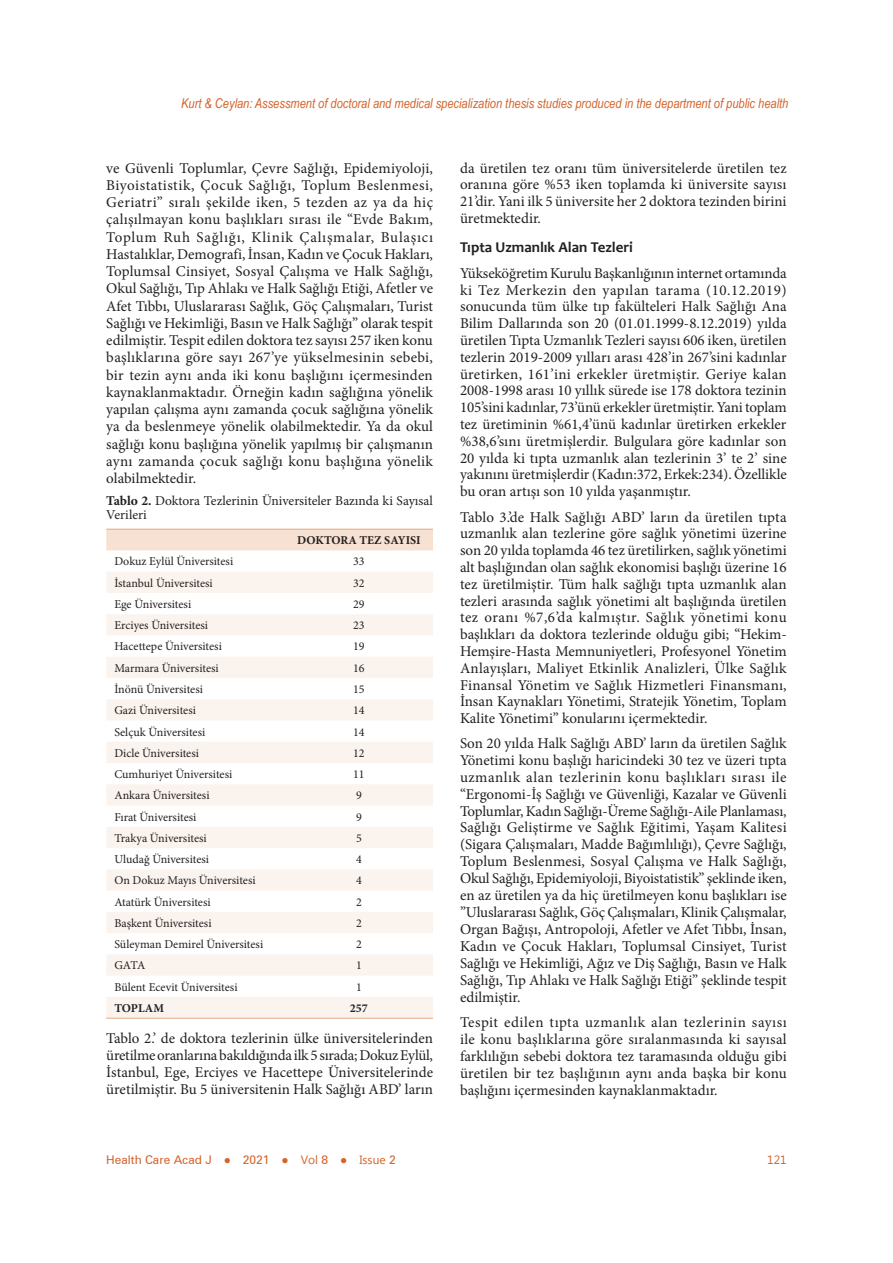
<style>
.page{position:relative;width:893px;height:1263px;background:#fff}
.page>*{position:absolute;margin:0;border:0;box-sizing:border-box;transform-origin:0 0}
.TX{font:15px/16.8px "Minion Pro";color:#231f20;text-align:justify}
.t1{font:700 15px "Candara";color:#231f20}
.t2{font:italic 13.5px "Arial Narrow";color:#d46229}
.Tablo_Baş{font:13.5px/13.5px "Minion Pro";color:#231f20}
.Decimal_Aligned{font:12px "Minion Pro";letter-spacing:-.005em;color:#231f20}
.t3{font:12px "Zurich BT";color:#d46229}
.Decimal_Aligned-2{font:700 12px "Minion Pro";color:#231f20}
.t4{font:12px "Lao UI";color:#d46229}
.s1{font-weight:700}
.s2{font-family:"Sylfaen"}
.s3{font-family:"Lao UI"}
</style>
<div class="page">
<div style="left:106px;top:530px;width:327px;height:20px;background:#f7e1d2"></div>
<svg style="left:106px;top:572px;width:327px;height:446px;fill:#fbf4ee"></svg>
<hr style="left:106px;top:529px;width:179px;height:1px;background:#e7a880">
<hr style="left:285px;top:529px;width:148px;height:1px;background:#e7a880">
<hr style="left:106px;top:1018px;width:179px;height:1px;background:#e7a880">
<hr style="left:285px;top:1018px;width:148px;height:1px;background:#e7a880">
<p class="t2" style="left:181px;top:94px;width:609px">Kurt &amp; Ceylan: Assessment of doctoral and medical specialization thesis studies produced in the department of public health</p>
<p class="TX" style="left:106px;top:159px;width:328px;line-height:17.2px">ve Güvenli Toplumlar, Çevre Sağlığı, Epidemiyoloji, Biyoistatistik, Çocuk Sağlığı, Toplum Beslenmesi, Geriatri” sıralı şekilde iken, 5 tezden az ya da hiç çalışılmayan konu başlıkları sırası ile “Evde Bakım, Toplum Ruh Sağlığı, Klinik Çalışmalar, Bulaşıcı Hastalıklar, Demografi, İnsan, Kadın ve Çocuk Hakları, Toplumsal Cinsiyet, Sosyal Çalışma ve Halk Sağlığı, Okul Sağlığı, Tıp Ahlakı ve Halk Sağlığı Etiği, Afetler ve Afet Tıbbı, Uluslararası Sağlık, Göç Çalışmaları, Turist Sağlığı ve Hekimliği, Basın ve Halk Sağlığı” olarak tespit edilmiştir. Tespit edilen doktora tez sayısı 257 iken konu başlıklarına göre sayı 267’ye yükselmesinin sebebi, bir tezin aynı anda iki konu başlığını içermesinden kaynaklanmaktadır. Örneğin kadın sağlığına yönelik yapılan çalışma aynı zamanda çocuk sağlığına yönelik ya da beslenmeye yönelik olabilmektedir. Ya da okul sağlığı konu başlığına yönelik yapılmış bir çalışmanın aynı zamanda çocuk sağlığı konu başlığına yönelik olabilmektedir.</p>
<p class="Tablo_Baş" style="left:106px;top:494px;width:328px"><span class="s1">Tablo 2.</span> Doktora Tezlerinin Üniversiteler Bazında ki Sayısal<br>Verileri</p>
<p class="Decimal_Aligned-2" style="left:297px;top:532px;width:125px">DOKTORA TEZ SAYISI</p>
<p class="Decimal_Aligned" style="left:114px;top:553px;width:120px">Dokuz Eylül Üniversitesi</p>
<p class="Decimal_Aligned" style="left:353px;top:553px;width:13px">33</p>
<p class="Decimal_Aligned" style="left:114px;top:575px;width:100px">İstanbul Üniversitesi</p>
<p class="Decimal_Aligned" style="left:353px;top:575px;width:13px">32</p>
<p class="Decimal_Aligned" style="left:114px;top:596px;width:78px">Ege Üniversitesi</p>
<p class="Decimal_Aligned" style="left:353px;top:596px;width:13px">29</p>
<p class="Decimal_Aligned" style="left:114px;top:617px;width:95px">Erciyes Üniversitesi</p>
<p class="Decimal_Aligned" style="left:353px;top:617px;width:13px">23</p>
<p class="Decimal_Aligned" style="left:114px;top:639px;width:109px">Hacettepe Üniversitesi</p>
<p class="Decimal_Aligned" style="left:353px;top:639px;width:13px">19</p>
<p class="Decimal_Aligned" style="left:114px;top:660px;width:106px">Marmara Üniversitesi</p>
<p class="Decimal_Aligned" style="left:353px;top:660px;width:13px">16</p>
<p class="Decimal_Aligned" style="left:114px;top:681px;width:90px">İnönü Üniversitesi</p>
<p class="Decimal_Aligned" style="left:353px;top:681px;width:13px">15</p>
<p class="Decimal_Aligned" style="left:114px;top:702px;width:83px">Gazi Üniversitesi</p>
<p class="Decimal_Aligned" style="left:353px;top:702px;width:13px">14</p>
<p class="Decimal_Aligned" style="left:114px;top:724px;width:92px">Selçuk Üniversitesi</p>
<p class="Decimal_Aligned" style="left:353px;top:724px;width:13px">14</p>
<p class="Decimal_Aligned" style="left:114px;top:745px;width:86px">Dicle Üniversitesi</p>
<p class="Decimal_Aligned" style="left:353px;top:745px;width:13px">12</p>
<p class="Decimal_Aligned" style="left:114px;top:766px;width:119px">Cumhuriyet Üniversitesi</p>
<p class="Decimal_Aligned" style="left:353px;top:766px;width:13px">11</p>
<p class="Decimal_Aligned" style="left:114px;top:787px;width:97px">Ankara Üniversitesi</p>
<p class="Decimal_Aligned" style="left:356px;top:787px;width:7px">9</p>
<p class="Decimal_Aligned" style="left:114px;top:809px;width:83px">Fırat Üniversitesi</p>
<p class="Decimal_Aligned" style="left:356px;top:809px;width:7px">9</p>
<p class="Decimal_Aligned" style="left:114px;top:830px;width:94px">Trakya Üniversitesi</p>
<p class="Decimal_Aligned" style="left:356px;top:830px;width:7px">5</p>
<p class="Decimal_Aligned" style="left:114px;top:851px;width:96px">Uludağ Üniversitesi</p>
<p class="Decimal_Aligned" style="left:356px;top:851px;width:7px">4</p>
<p class="Decimal_Aligned" style="left:114px;top:872px;width:143px">On Dokuz Mayıs Üniversitesi</p>
<p class="Decimal_Aligned" style="left:356px;top:872px;width:7px">4</p>
<p class="Decimal_Aligned" style="left:114px;top:894px;width:98px">Atatürk Üniversitesi</p>
<p class="Decimal_Aligned" style="left:356px;top:894px;width:7px">2</p>
<p class="Decimal_Aligned" style="left:114px;top:915px;width:99px">Başkent Üniversitesi</p>
<p class="Decimal_Aligned" style="left:356px;top:915px;width:7px">2</p>
<p class="Decimal_Aligned" style="left:114px;top:936px;width:150px">Süleyman Demirel Üniversitesi</p>
<p class="Decimal_Aligned" style="left:356px;top:936px;width:7px">2</p>
<p class="Decimal_Aligned" style="left:114px;top:957px;width:32px">GATA</p>
<p class="Decimal_Aligned" style="left:356px;top:957px;width:7px">1</p>
<p class="Decimal_Aligned" style="left:114px;top:979px;width:125px">Bülent Ecevit Üniversitesi</p>
<p class="Decimal_Aligned" style="left:356px;top:979px;width:7px">1</p>
<p class="Decimal_Aligned-2" style="left:114px;top:999px;width:51px">TOPLAM</p>
<p class="Decimal_Aligned-2" style="left:350px;top:999px;width:19px">257</p>
<p class="TX" style="left:106px;top:1029px;width:328px;line-height:17.2px">Tablo 2.’ de doktora tezlerinin ülke üniversitelerinden üretilme oranlarına bakıldığında ilk 5 sırada; Dokuz Eylül, İstanbul, Ege, Erciyes ve Hacettepe Üniversitelerinde üretilmiştir. Bu 5 üniversitenin Halk Sağlığı ABD’ ların</p>
<p class="TX" style="left:460px;top:159px;width:328px">da üretilen tez oranı tüm üniversitelerde üretilen tez oranına göre %53 iken toplamda ki üniversite sayısı 21’dir. Yani ilk 5 üniversite her 2 doktora tezinden birini üretmektedir.</p>
<h2 class="t1" style="left:460px;top:238px;width:174px">Tıpta Uzmanlık Alan Tezleri</h2>
<p class="TX" style="left:460px;top:265px;width:328px">Yükseköğretim Kurulu Başkanlığının internet ortamında ki Tez Merkezin den yapılan tarama (10.12.2019) sonucunda tüm ülke tıp fakülteleri Halk Sağlığı Ana Bilim Dallarında son 20 (01.01.1999-8.12.2019) yılda üretilen Tıpta Uzmanlık Tezleri sayısı 606 iken, üretilen tezlerin 2019-2009 yılları arası 428’in 267’sini kadınlar üretirken, 161’ini erkekler üretmiştir. Geriye kalan 2008-1998 arası 10 yıllık sürede ise 178 doktora tezinin 105’sini kadınlar, 73’ünü erkekler üretmiştir. Yani toplam tez üretiminin %61,4’ünü kadınlar üretirken erkekler %38,6’sını üretmişlerdir. Bulgulara göre kadınlar son 20 yılda ki tıpta uzmanlık alan tezlerinin 3’ te 2’ sine yakınını üretmişlerdir (Kadın:372, Erkek:234). Özellikle bu oran artışı son 10 yılda yaşanmıştır.</p>
<p class="TX" style="left:460px;top:508px;width:328px">Tablo 3.’de Halk Sağlığı ABD’ ların da üretilen tıpta uzmanlık alan tezlerine göre sağlık yönetimi üzerine son 20 yılda toplamda 46 tez üretilirken, sağlık yönetimi alt başlığından olan sağlık ekonomisi başlığı üzerine 16 tez üretilmiştir. Tüm halk sağlığı tıpta uzmanlık alan tezleri arasında sağlık yönetimi alt başlığında üretilen tez oranı %7,6’da kalmıştır. Sağlık yönetimi konu başlıkları da doktora tezlerinde olduğu gibi; “Hekim-Hemşire-Hasta Memnuniyetleri, Profesyonel Yönetim Anlayışları, Maliyet Etkinlik Analizleri, Ülke Sağlık Finansal Yönetim ve Sağlık Hizmetleri Finansmanı, İnsan Kaynakları Yönetimi, Stratejik Yönetim, Toplam Kalite Yönetimi” konularını içermektedir.</p>
<p class="TX" style="left:460px;top:735px;width:328px">Son 20 yılda Halk Sağlığı ABD’ ların da üretilen Sağlık Yönetimi konu başlığı haricindeki 30 tez ve üzeri tıpta uzmanlık alan tezlerinin konu başlıkları sırası ile “Ergonomi-İş Sağlığı ve Güvenliği, Kazalar ve Güvenli Toplumlar, Kadın Sağlığı-Üreme Sağlığı-Aile Planlaması, Sağlığı Geliştirme ve Sağlık Eğitimi, Yaşam Kalitesi (Sigara Çalışmaları, Madde Bağımlılığı), Çevre Sağlığı, Toplum Beslenmesi, Sosyal Çalışma ve Halk Sağlığı, Okul Sağlığı, Epidemiyoloji, Biyoistatistik” şeklinde iken, en az üretilen ya da hiç üretilmeyen konu başlıkları ise ”Uluslararası Sağlık, Göç Çalışmaları, Klinik Çalışmalar, Organ Bağışı, Antropoloji, Afetler ve Afet Tıbbı, İnsan, Kadın ve Çocuk Hakları, Toplumsal Cinsiyet, Turist Sağlığı ve Hekimliği, Ağız ve Diş Sağlığı, Basın ve Halk Sağlığı, Tıp Ahlakı ve Halk Sağlığı Etiği” şeklinde tespit edilmiştir.</p>
<p class="TX" style="left:460px;top:1014px;width:328px">Tespit edilen tıpta uzmanlık alan tezlerinin sayısı ile konu başlıklarına göre sıralanmasında ki sayısal farklılığın sebebi doktora tez taramasında olduğu gibi üretilen bir tez başlığının aynı anda başka bir konu başlığını içermesinden kaynaklanmaktadır.</p>
<p class="t3" style="left:106px;top:1153px;width:291px">Health Care Acad J <span class="s2">●</span> 2021 <span class="s2">●</span> <span class="s3">Vol</span> 8 <span class="s2">●</span> <span class="s3">Issue</span> 2</p>
<p class="t4" style="left:767px;top:1152px;width:21px">121</p>
</div>
